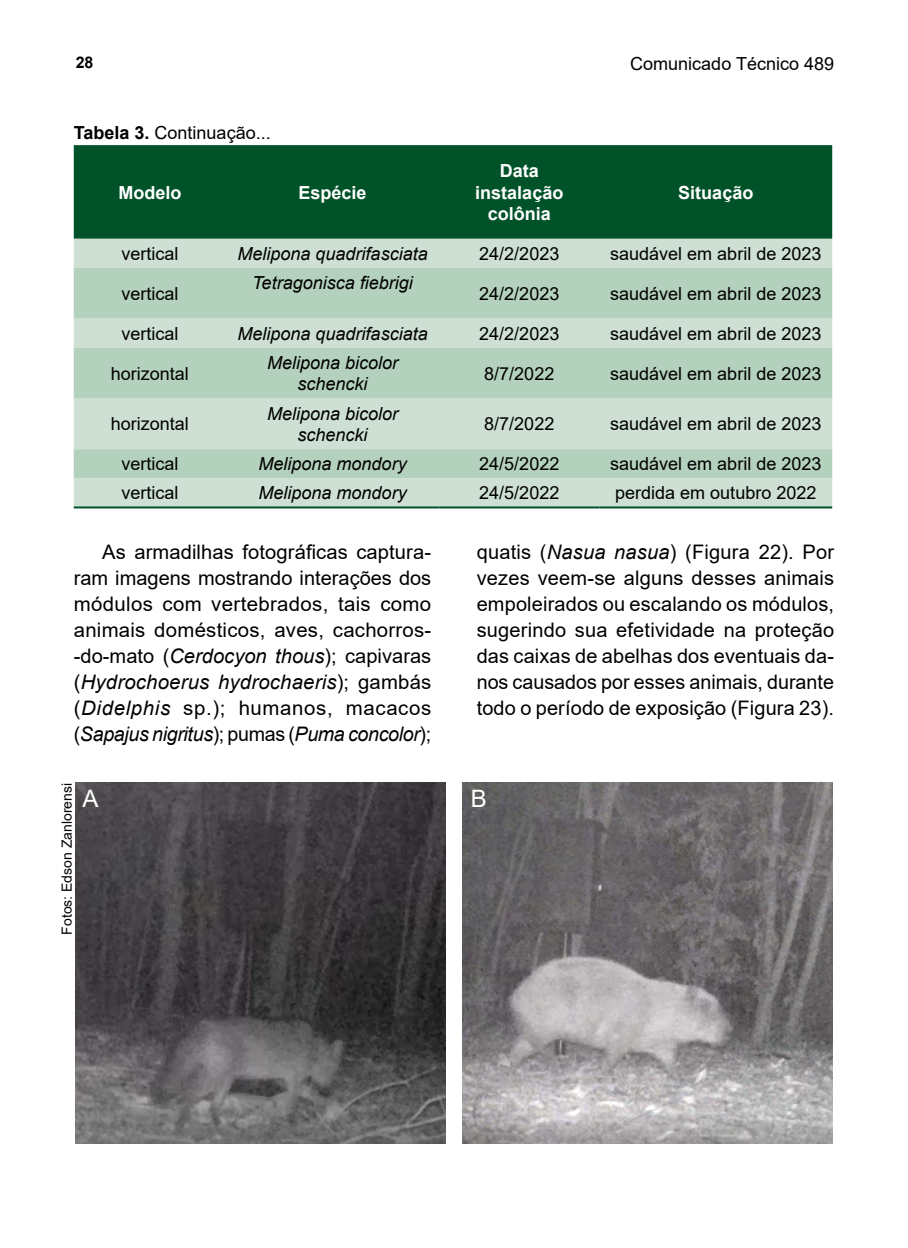
<style>
.page{position:relative;width:908px;height:1248px;background:#fff}
.page>*{position:absolute;margin:0;border:0;box-sizing:border-box;transform-origin:0 0}
.Letras_Figuras{font:24px "Arial";color:#fff}
.MIOLO{font:20px/26px "Arial";letter-spacing:.005em;color:#000;text-align:justify}
.TABELA_MIOLO{font:18px "Arial";color:#000}
.TABELA_MIOLO-2{font:italic 18px/21.6px "Arial";color:#000;text-align:center}
.TABELA_TITULO{font:18px "Arial";color:#000}
.TABELA_CABECA{font:700 18px/21.6px "Arial";color:#fff;text-align:center}
.t1{font:700 16px "Arial";color:#000}
.CREDITO_FOTO{font:14px "Arial";color:#000}
.s1{font-weight:700}
.s2{font-style:italic}
</style>
<div class="page">
<img style="left:75px;top:782px;width:370px;height:360px">
<img style="left:462px;top:782px;width:370px;height:360px">
<div style="left:74px;top:145px;width:757px;height:94px;background:#005329"></div>
<div style="left:74px;top:239px;width:757px;height:267px;background:#cde0d3"></div>
<svg style="left:74px;top:268px;width:757px;height:210px;background:#bdd6c5"></svg>
<hr style="left:74px;top:506px;width:152px;height:2px;background:#005329">
<hr style="left:226px;top:506px;width:213px;height:2px;background:#005329">
<hr style="left:439px;top:506px;width:160px;height:2px;background:#005329">
<hr style="left:599px;top:506px;width:232px;height:2px;background:#005329">
<p class="t1" style="left:76px;top:51px;width:19px">28</p>
<p class="TABELA_TITULO" style="left:630px;top:51px;width:205px">Comunicado Técnico 489</p>
<p class="TABELA_TITULO" style="left:74px;top:120px;width:198px"><span class="s1">Tabela 3.</span> Continuação...</p>
<p class="TABELA_CABECA" style="left:118px;top:181px;width:64px">Modelo</p>
<p class="TABELA_CABECA" style="left:298px;top:181px;width:70px">Espécie</p>
<p class="TABELA_CABECA" style="left:499px;top:160px;width:41px">Data</p>
<p class="TABELA_CABECA" style="left:475px;top:181px;width:90px">instalação colônia</p>
<p class="TABELA_CABECA" style="left:678px;top:181px;width:77px">Situação</p>
<p class="TABELA_MIOLO" style="left:121px;top:241px;width:59px">vertical</p>
<p class="TABELA_MIOLO-2" style="left:237px;top:243px;width:192px">Melipona quadrifasciata</p>
<p class="TABELA_MIOLO" style="left:479px;top:241px;width:82px">24/2/2023</p>
<p class="TABELA_MIOLO" style="left:610px;top:241px;width:213px">saudável em abril de 2023</p>
<p class="TABELA_MIOLO" style="left:121px;top:281px;width:59px">vertical</p>
<p class="TABELA_MIOLO-2" style="left:252px;top:272px;width:162px">Tetragonisca fiebrigi</p>
<p class="TABELA_MIOLO" style="left:479px;top:281px;width:82px">24/2/2023</p>
<p class="TABELA_MIOLO" style="left:610px;top:281px;width:213px">saudável em abril de 2023</p>
<p class="TABELA_MIOLO" style="left:121px;top:321px;width:59px">vertical</p>
<p class="TABELA_MIOLO-2" style="left:237px;top:323px;width:192px">Melipona quadrifasciata</p>
<p class="TABELA_MIOLO" style="left:479px;top:321px;width:82px">24/2/2023</p>
<p class="TABELA_MIOLO" style="left:610px;top:321px;width:213px">saudável em abril de 2023</p>
<p class="TABELA_MIOLO" style="left:111px;top:361px;width:80px">horizontal</p>
<p class="TABELA_MIOLO-2" style="left:267px;top:352px;width:133px">Melipona bicolor schencki</p>
<p class="TABELA_MIOLO" style="left:484px;top:361px;width:72px">8/7/2022</p>
<p class="TABELA_MIOLO" style="left:610px;top:361px;width:213px">saudável em abril de 2023</p>
<p class="TABELA_MIOLO" style="left:111px;top:411px;width:80px">horizontal</p>
<p class="TABELA_MIOLO-2" style="left:267px;top:403px;width:133px">Melipona bicolor schencki</p>
<p class="TABELA_MIOLO" style="left:484px;top:411px;width:72px">8/7/2022</p>
<p class="TABELA_MIOLO" style="left:610px;top:411px;width:213px">saudável em abril de 2023</p>
<p class="TABELA_MIOLO" style="left:121px;top:451px;width:59px">vertical</p>
<p class="TABELA_MIOLO-2" style="left:258px;top:453px;width:150px">Melipona mondory</p>
<p class="TABELA_MIOLO" style="left:479px;top:451px;width:82px">24/5/2022</p>
<p class="TABELA_MIOLO" style="left:610px;top:451px;width:213px">saudável em abril de 2023</p>
<p class="TABELA_MIOLO" style="left:121px;top:480px;width:59px">vertical</p>
<p class="TABELA_MIOLO-2" style="left:258px;top:482px;width:150px">Melipona mondory</p>
<p class="TABELA_MIOLO" style="left:479px;top:480px;width:82px">24/5/2022</p>
<p class="TABELA_MIOLO" style="left:615px;top:480px;width:203px">perdida em outubro 2022</p>
<p class="MIOLO" style="left:74px;top:539px;width:359px;text-indent:28px">As armadilhas fotográficas captura&shy;ram imagens mostrando interações dos módulos com vertebrados, tais como animais domésticos, aves, cachorros--do-mato (<span class="s2">Cerdocyon thous</span>); capivaras (<span class="s2">Hydrochoerus hydrochaeris</span>); gambás (<span class="s2">Didelphis</span> sp.); humanos, macacos (<span class="s2">Sapajus nigritus</span>); pumas (<span class="s2">Puma concolor</span>);</p>
<p class="MIOLO" style="left:476px;top:539px;width:359px">quatis (<span class="s2">Nasua nasua</span>) (Figura 22). Por vezes veem-se alguns desses animais empoleirados ou escalando os módulos, sugerindo sua efetividade na proteção das caixas de abelhas dos eventuais da&shy;nos causados por esses animais, durante todo o período de exposição (Figura 23).</p>
<p class="CREDITO_FOTO" style="left:57px;top:934px;width:153px;rotate:-90deg">Fotos: Edson Zanlorensi</p>
<p class="Letras_Figuras" style="left:83px;top:781px;width:18px">A</p>
<p class="Letras_Figuras" style="left:470px;top:781px;width:18px">B</p>
</div>
